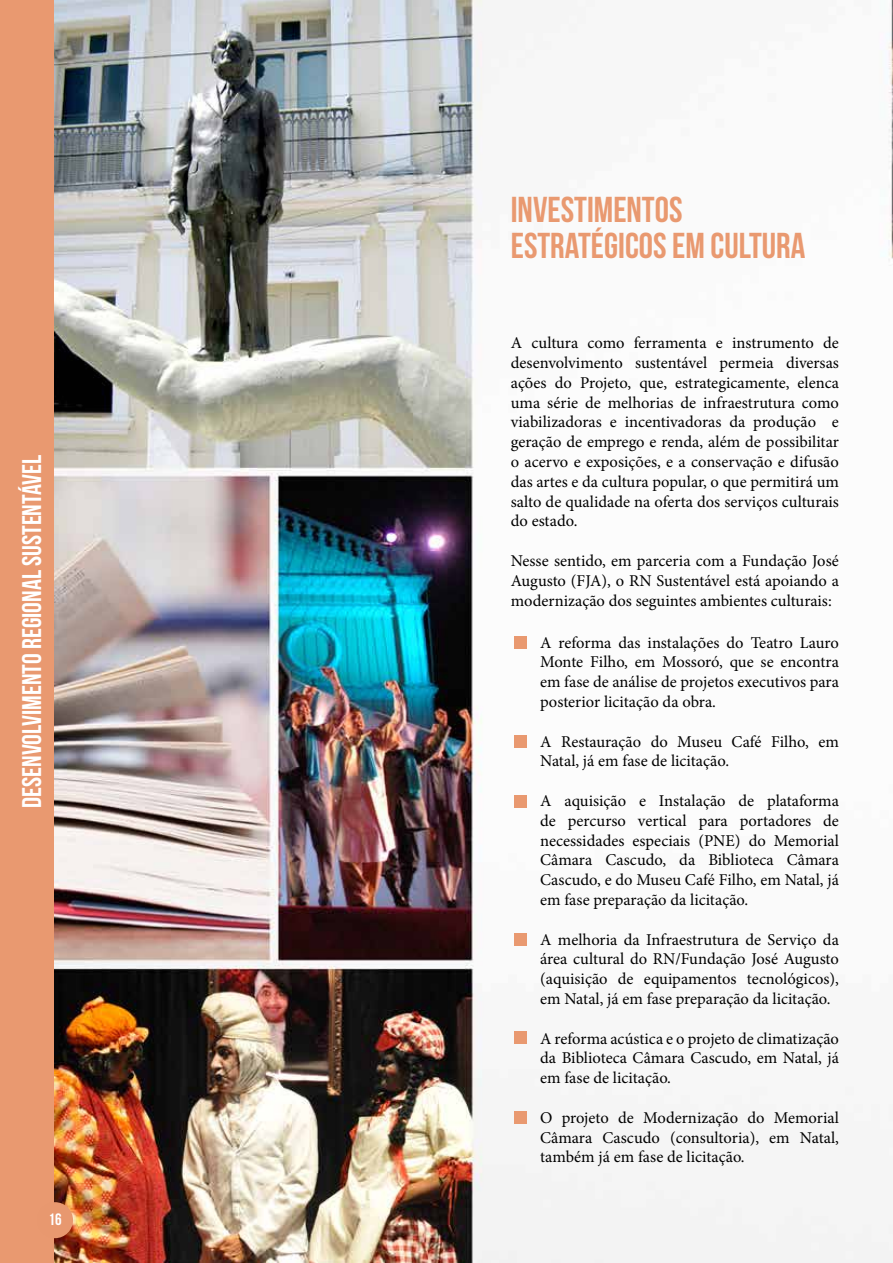
<style>
.page{position:relative;width:893px;height:1263px;background:#fff}
.page>*{position:absolute;margin:0;border:0;box-sizing:border-box;transform-origin:0 0}
.t1{font:36px/36px "Bebas Neue";color:#e99970}
.t2{font:27px "Bebas Neue";color:#fff}
.t3{font:16.5px/19.8px "Minion Pro";color:#000;text-align:justify}
.t4{font:16.5px "Bebas Neue";color:#fff}
</style>
<div class="page">
<img style="left:53px;top:0;width:840px;height:1263px">
<div style="left:0;top:0;width:53px;height:1263px;background:#e99970"></div>
<div style="left:515px;top:636px;width:12px;height:13px;background:#e99970"></div>
<div style="left:515px;top:735px;width:12px;height:13px;background:#e99970"></div>
<div style="left:515px;top:795px;width:12px;height:13px;background:#e99970"></div>
<div style="left:515px;top:933px;width:12px;height:13px;background:#e99970"></div>
<div style="left:515px;top:1031px;width:12px;height:13px;background:#e99970"></div>
<div style="left:515px;top:1111px;width:12px;height:13px;background:#e99970"></div>
<div style="left:37px;top:1202px;width:36px;height:36px;background:#e8986f;border-radius:50%"></div>
<h2 class="t2" style="left:17px;top:808px;width:354px;rotate:-90deg">DESENVOLVIMENTO REGIONAL SUSTENTÁVEL</h2>
<p class="t4" style="left:48px;top:1210px;width:15px">16</p>
<h1 class="t1" style="left:511px;top:191px;width:296px">INVESTIMENTOS<br>ESTRATÉGICOS EM CULTURA</h1>
<p class="t3" style="left:511px;top:333px;width:330px">A cultura como ferramenta e instrumento de desenvolvimento sustentável permeia diversas ações do Projeto, que, estrategicamente, elenca uma série de melhorias de infraestrutura como viabilizadoras e incentivadoras da produção e geração de emprego e renda, além de possibilitar o acervo e exposições, e a conservação e difusão das artes e da cultura popular, o que permitirá um salto de qualidade na oferta dos serviços culturais do estado.</p>
<p class="t3" style="left:511px;top:551px;width:330px">Nesse sentido, em parceria com a Fundação José Augusto (FJA), o RN Sustentável está apoiando a modernização dos seguintes ambientes culturais:</p>
<p class="t3" style="left:540px;top:632px;width:300px">A reforma das instalações do Teatro Lauro Monte Filho, em Mossoró, que se encontra em fase de análise de projetos executivos para posterior licitação da obra.</p>
<p class="t3" style="left:540px;top:731px;width:300px">A Restauração do Museu Café Filho, em<br>Natal, já em fase de licitação.</p>
<p class="t3" style="left:540px;top:791px;width:300px">A aquisição e Instalação de plataforma de percurso vertical para portadores de necessidades especiais (PNE) do Memorial Câmara Cascudo, da Biblioteca Câmara Cascudo, e do Museu Café Filho, em Natal, já em fase preparação da licitação.</p>
<p class="t3" style="left:540px;top:929px;width:300px">A melhoria da Infraestrutura de Serviço da área cultural do RN/Fundação José Augusto (aquisição de equipamentos tecnológicos), em Natal, já em fase preparação da licitação.</p>
<p class="t3" style="left:540px;top:1028px;width:300px">A reforma acústica e o projeto de climatização da Biblioteca Câmara Cascudo, em Natal, já em fase de licitação.</p>
<p class="t3" style="left:540px;top:1108px;width:300px">O projeto de Modernização do Memorial Câmara Cascudo (consultoria), em Natal, também já em fase de licitação.</p>
</div>
